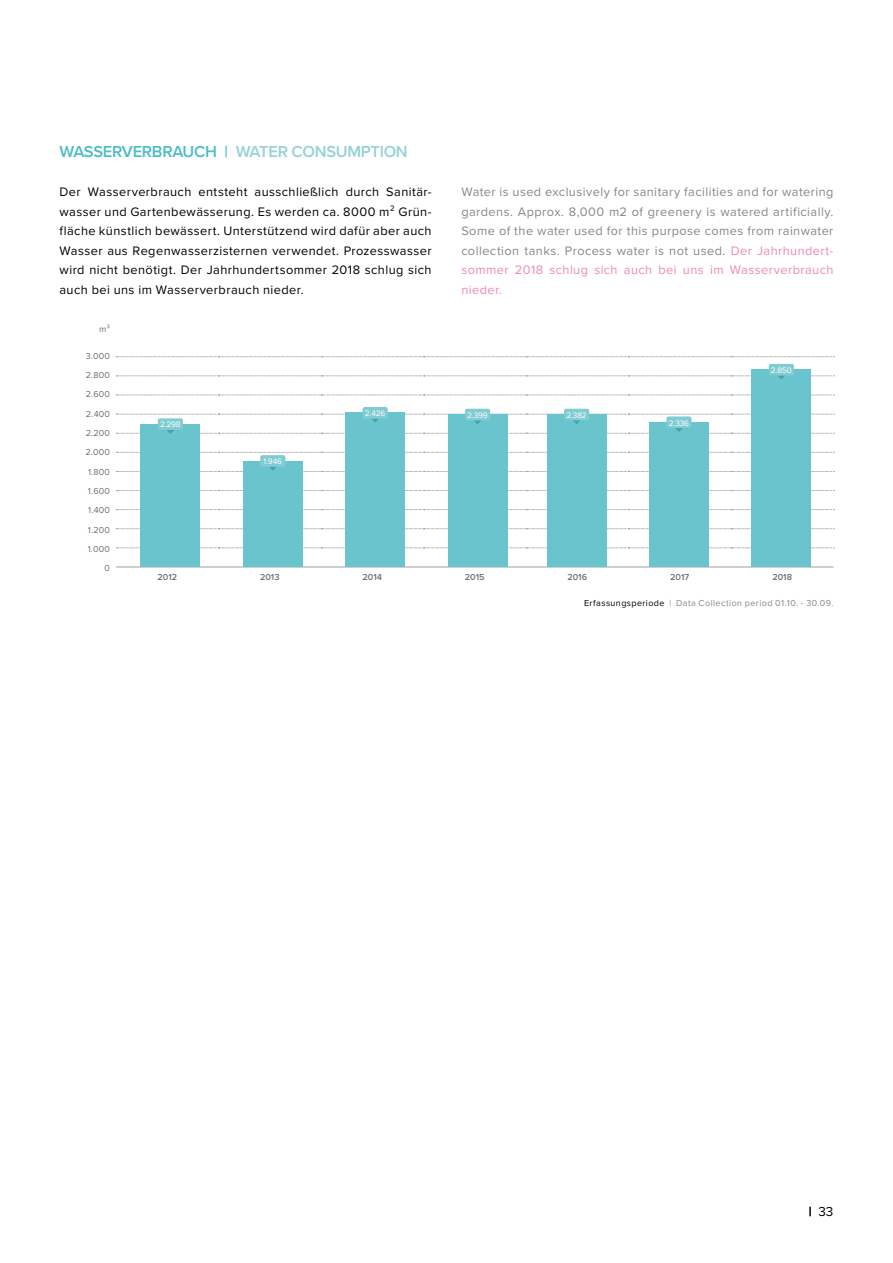
<style>
.page{position:relative;width:893px;height:1263px;background:#fff}
.page>*{position:absolute;margin:0;border:0;box-sizing:border-box;transform-origin:0 0}
.t1{font:600 16.5px "Proxima Nova";letter-spacing:-.02em;color:#4dbdc6}
.t2{font:13.5px "Proxima Nova";color:#000}
.t3{font:12.75px/19.5px "Proxima Nova";letter-spacing:.035em;color:#000;text-align:justify}
.t4{font:12.75px/19.5px "Proxima Nova";letter-spacing:.035em;color:#878787;text-align:justify}
.t5{font:9px/19.2px "Proxima Nova";letter-spacing:.02em;color:#706f6f;text-align:right}
.t6{font:9px "Proxima Nova";letter-spacing:.045em;color:#878787}
.t7{font:600 9px "Proxima Nova";color:#706f6f}
.t8{font:8.25px "Proxima Nova";letter-spacing:-.02em;color:#fff}
.s1{color:#95d2d8}
.s2{color:#f088b6}
.s3{color:#000}
.s4{font-weight:900}
</style>
<div class="page">
<svg style="left:116px;top:452px;width:718px;height:1px"></svg>
<svg style="left:116px;top:490px;width:718px;height:1px"></svg>
<svg style="left:116px;top:509px;width:718px;height:1px"></svg>
<svg style="left:116px;top:528px;width:718px;height:1px"></svg>
<svg style="left:116px;top:356px;width:718px;height:1px"></svg>
<svg style="left:116px;top:395px;width:718px;height:1px"></svg>
<svg style="left:116px;top:548px;width:718px;height:1px"></svg>
<hr style="left:116px;top:567px;width:103px;height:1px;background:#9d9d9c">
<hr style="left:219px;top:567px;width:102px;height:1px;background:#9d9d9c">
<hr style="left:321px;top:567px;width:102px;height:1px;background:#9d9d9c">
<hr style="left:423px;top:567px;width:103px;height:1px;background:#9d9d9c">
<hr style="left:526px;top:567px;width:102px;height:1px;background:#9d9d9c">
<hr style="left:628px;top:567px;width:103px;height:1px;background:#9d9d9c">
<hr style="left:731px;top:567px;width:102px;height:1px;background:#9d9d9c">
<div style="left:243px;top:461px;width:60px;height:106px;background:#6ac4cd"></div>
<div style="left:448px;top:415px;width:59px;height:152px;background:#6ac4cd"></div>
<div style="left:547px;top:415px;width:59px;height:152px;background:#6ac4cd"></div>
<div style="left:649px;top:422px;width:60px;height:145px;background:#6ac4cd"></div>
<div style="left:752px;top:370px;width:59px;height:197px;background:#6ac4cd"></div>
<div style="left:141px;top:424px;width:59px;height:143px;background:#6ac4cd"></div>
<div style="left:345px;top:413px;width:60px;height:154px;background:#6ac4cd"></div>
<svg style="left:116px;top:467px;width:718px;height:5px"></svg>
<svg style="left:116px;top:414px;width:718px;height:20px"></svg>
<svg style="left:116px;top:375px;width:718px;height:4px"></svg>
<div style="left:158px;top:418px;width:25px;height:12px;background:#81cbd3;border-radius:2px"></div>
<div style="left:260px;top:455px;width:25px;height:12px;background:#81cbd3;border-radius:2px"></div>
<div style="left:363px;top:407px;width:25px;height:12px;background:#81cbd3;border-radius:2px"></div>
<div style="left:465px;top:409px;width:25px;height:11px;background:#81cbd3;border-radius:2px"></div>
<div style="left:564px;top:409px;width:25px;height:11px;background:#81cbd3;border-radius:2px"></div>
<div style="left:666px;top:416px;width:26px;height:12px;background:#81cbd3;border-radius:2px"></div>
<div style="left:769px;top:364px;width:25px;height:11px;background:#81cbd3;border-radius:2px"></div>
<p class="t1" style="left:60px;top:139px;width:350px">WASSERVERBRAUCH | <span class="s1">WATER CONSUMPTION</span></p>
<p class="t3" style="left:60px;top:181px;width:374px">Der Wasserverbrauch entsteht ausschließlich durch Sanitär&shy;wasser und Gartenbewässerung. Es werden ca. 8000 m² Grün&shy;fläche künstlich bewässert. Unterstützend wird dafür aber auch Wasser aus Regenwasserzisternen verwendet. Prozesswasser wird nicht benötigt. Der Jahrhundertsommer 2018 schlug sich auch bei uns im Wasserverbrauch nieder.</p>
<p class="t4" style="left:461px;top:181px;width:374px">Water is used exclusively for sanitary facilities and for watering gardens. Approx. 8,000 m2 of greenery is watered artificially.<br>Some of the water used for this purpose comes from rainwater collection tanks. Process water is not used. <span class="s2">Der Jahrhundert&shy;sommer 2018 schlug sich auch bei uns im Wasserverbrauch nieder.</span></p>
<p class="t5" style="left:99px;top:319px;width:12px">m³</p>
<p class="t5" style="left:85px;top:346px;width:26px">3.000<br>2.800<br>2.600<br>2.400<br>2.200<br>2.000<br>1.800<br>1.600<br>1.400<br>1.200<br>1.000<br>0</p>
<p class="t8" style="left:160px;top:418px;width:22px">2.298</p>
<p class="t8" style="left:264px;top:455px;width:20px">1.946</p>
<p class="t8" style="left:365px;top:407px;width:22px">2.426</p>
<p class="t8" style="left:467px;top:409px;width:22px">2.399</p>
<p class="t8" style="left:566px;top:409px;width:22px">2.382</p>
<p class="t8" style="left:669px;top:417px;width:22px">2.336</p>
<p class="t8" style="left:771px;top:364px;width:22px">2.850</p>
<p class="t7" style="left:157px;top:570px;width:21px">2012</p>
<p class="t7" style="left:260px;top:570px;width:21px">2013</p>
<p class="t7" style="left:362px;top:570px;width:21px">2014</p>
<p class="t7" style="left:465px;top:570px;width:21px">2015</p>
<p class="t7" style="left:567px;top:570px;width:21px">2016</p>
<p class="t7" style="left:670px;top:570px;width:21px">2017</p>
<p class="t7" style="left:772px;top:570px;width:21px">2018</p>
<p class="t6" style="left:584px;top:596px;width:251px"><span class="s3">Erfassungsperiode</span> | Data Collection period 01.10. - 30.09.</p>
<p class="t2" style="left:809px;top:1201px;width:26px"><span class="s4">|</span> 33</p>
</div>
